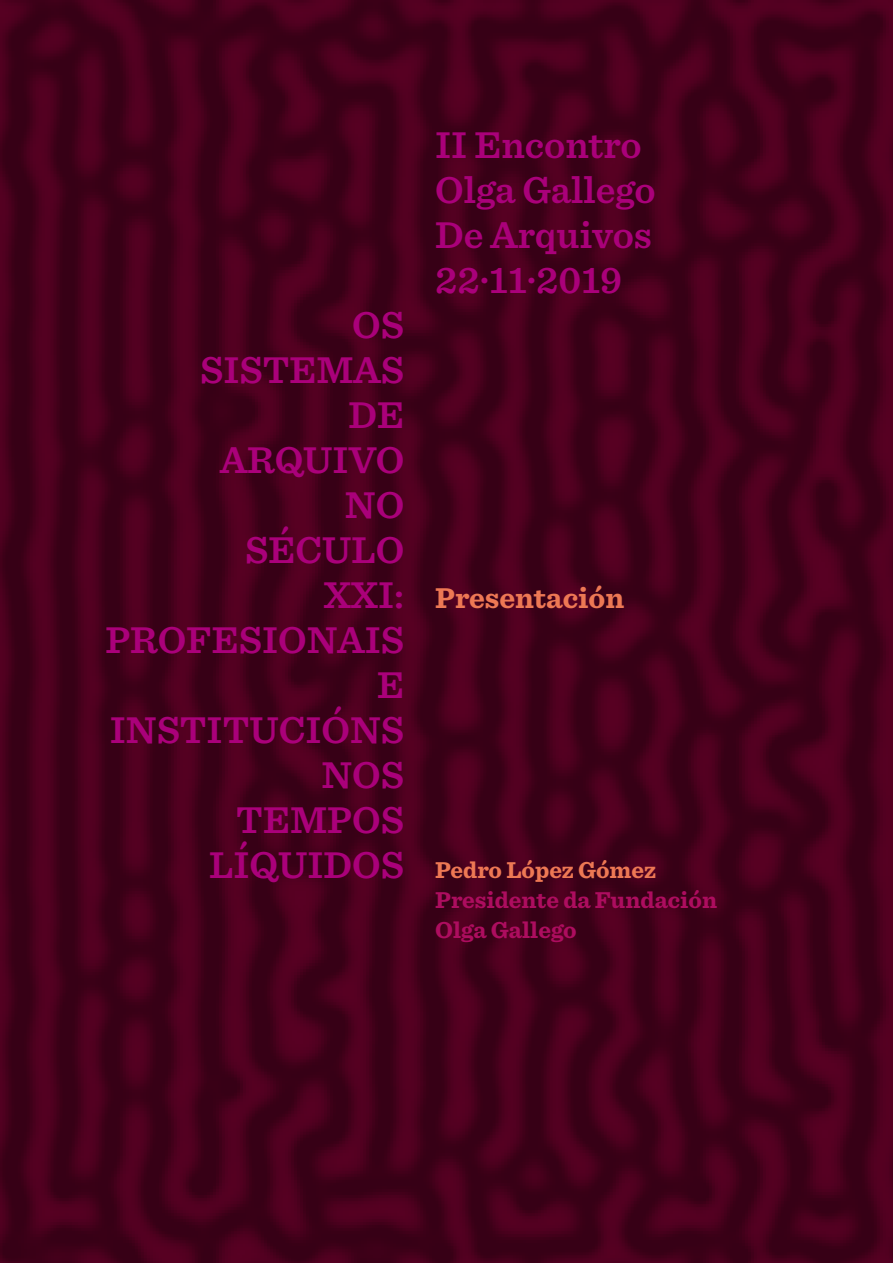
<style>
.page{position:relative;width:893px;height:1263px;background:#fff}
.page>*{position:absolute;margin:0;border:0;box-sizing:border-box;transform-origin:0 0}
.t1{font:600 39px/45px "Sentinel";color:#aa007a;text-align:right}
.t2{font:700 30px "Sentinel";color:#ed7854}
.t3{font:700 24px/30px "Sentinel";color:#ad0d5f}
.t4{font:700 24px "Sentinel";color:#ed7854}
</style>
<div class="page">
<img style="left:0;top:0;width:893px;height:1263px">
<p class="t1" style="left:105px;top:300px;width:300px">OS<br>SISTEMAS<br>DE<br>ARQUIVO<br>NO<br>SÉCULO<br>XXI:<br>PROFESIONAIS<br>E<br>INSTITUCIÓNS<br>NOS<br>TEMPOS<br>LÍQUIDOS</p>
<p class="t1" style="left:435px;top:120px;width:222px;text-align:left">II Encontro<br>Olga Gallego<br>De Arquivos<br>22·11·2019</p>
<p class="t2" style="left:435px;top:574px;width:191px">Presentación</p>
<p class="t4" style="left:435px;top:851px;width:222px">Pedro López Gómez</p>
<p class="t3" style="left:435px;top:883px;width:283px">Presidente da Fundación<br>Olga Gallego</p>
</div>
